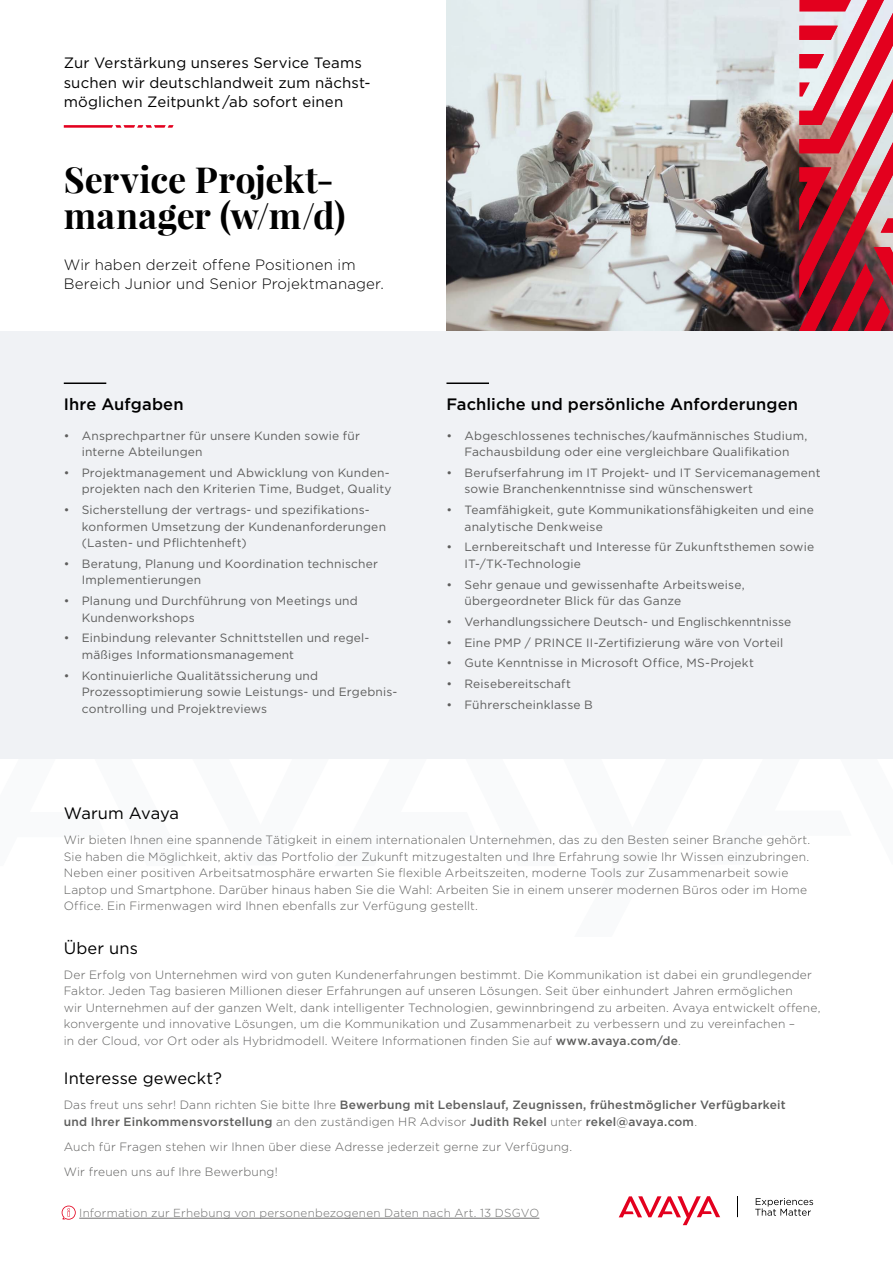
<style>
.page{position:relative;width:893px;height:1263px;background:#fff}
.page>*{position:absolute;margin:0;border:0;box-sizing:border-box;transform-origin:0 0}
.t1{font:700 36px/36px "Playfair Display";color:#000}
.t2{font:500 16.5px "Gotham";letter-spacing:.01em;color:#000}
.t3{font:16.5px "Gotham";letter-spacing:.005em;color:#000}
.t4{font:15px/19.5px "Gotham";letter-spacing:.01em;color:#000}
.t5{font:300 15px/19.5px "Gotham";letter-spacing:.01em;color:#000}
.t6{font:12px/16.5px "Gotham";letter-spacing:.015em;color:#5e5e5d}
.t7{font:300 12px/16.5px "Gotham";letter-spacing:.015em;color:#5e5e5d}
.t8{font:500 12px/16.5px "Gotham";letter-spacing:.02em;color:#5e5e5d}
.t9{font:300 11.7px "Gotham";letter-spacing:.02em;color:#6f6f6e}
.s1{font-weight:500}
.s2{font-weight:300}
</style>
<div class="page">
<img style="left:446px;top:0;width:353px;height:332px">
<svg style="left:799px;top:0;width:94px;height:332px;background:#c14e5d"></svg>
<div style="left:0;top:332px;width:893px;height:427px;background:#f0f2f5"></div>
<hr style="left:64px;top:382px;width:42px;height:2px;background:#000">
<hr style="left:446px;top:382px;width:43px;height:2px;background:#000">
<svg style="left:619px;top:1196px;width:101px;height:29px"></svg>
<svg style="left:755px;top:1198px;width:58px;height:18px"></svg>
<svg style="left:737px;top:1196px;width:1px;height:21px"></svg>
<svg style="left:64px;top:125px;width:110px;height:3px"></svg>
<hr style="left:79px;top:1218px;width:460px;height:1px;background:#6f6f6e">
<svg style="left:62px;top:1205px;width:14px;height:15px"></svg>
<p class="t4" style="left:64px;top:53px;width:308px">Zur Verstärkung unseres Service Teams suchen wir deutschlandweit zum nächst&shy;möglichen Zeitpunkt /ab sofort einen</p>
<h1 class="t1" style="left:64px;top:161px;width:283px">Service Projekt&shy;manager (w/m/d)</h1>
<p class="t5" style="left:64px;top:255px;width:322px">Wir haben derzeit offene Positionen im<br>Bereich Junior und Senior Projektmanager.</p>
<h2 class="t2" style="left:64px;top:395px;width:121px">Ihre Aufgaben</h2>
<p class="t6" style="left:82px;top:427px;width:280px;text-indent:-18px">• Ansprechpartner für unsere Kunden sowie für interne Abteilungen</p>
<p class="t6" style="left:64px;top:464px;width:329px;text-align:right">• Projektmanagement und Abwicklung von Kunden&shy;projekten nach den Kriterien Time, Budget, Quality</p>
<p class="t6" style="left:82px;top:501px;width:306px;text-indent:-18px">• Sicherstellung der vertrags- und spezifikations&shy;konformen Umsetzung der Kundenanforderungen (Lasten- und Pflichtenheft)</p>
<p class="t6" style="left:82px;top:555px;width:298px;text-indent:-18px">• Beratung, Planung und Koordination technischer<br>Implementierungen</p>
<p class="t6" style="left:82px;top:592px;width:278px;text-indent:-18px">• Planung und Durchführung von Meetings und<br>Kundenworkshops</p>
<p class="t6" style="left:82px;top:630px;width:288px;text-indent:-18px">• Einbindung relevanter Schnittstellen und regel&shy;mäßiges Informationsmanagement</p>
<p class="t6" style="left:82px;top:667px;width:317px;text-indent:-18px">• Kontinuierliche Qualitätssicherung und<br>Prozessoptimierung sowie Leistungs- und Ergebnis&shy;controlling und Projektreviews</p>
<h2 class="t2" style="left:446px;top:395px;width:353px">Fachliche und persönliche Anforderungen</h2>
<p class="t6" style="left:446px;top:427px;width:362px;text-align:center">• Abgeschlossenes technisches/kaufmännisches Studium,<br>Fachausbildung oder eine vergleichbare Qualifikation</p>
<p class="t6" style="left:464px;top:464px;width:358px;text-indent:-18px">• Berufserfahrung im IT Projekt- und IT Servicemanagement sowie Branchenkenntnisse sind wünschenswert</p>
<p class="t6" style="left:464px;top:501px;width:351px;text-indent:-18px">• Teamfähigkeit, gute Kommunikationsfähigkeiten und eine analytische Denkweise</p>
<p class="t6" style="left:464px;top:539px;width:351px;text-indent:-18px">• Lernbereitschaft und Interesse für Zukunftsthemen sowie<br>IT-/TK-Technologie</p>
<p class="t6" style="left:464px;top:576px;width:282px;text-indent:-18px">• Sehr genaue und gewissenhafte Arbeitsweise, übergeordneter Blick für das Ganze</p>
<p class="t6" style="left:446px;top:613px;width:346px">• Verhandlungssichere Deutsch- und Englischkenntnisse</p>
<p class="t6" style="left:446px;top:634px;width:338px">• Eine PMP / PRINCE II-Zertifizierung wäre von Vorteil</p>
<p class="t6" style="left:446px;top:655px;width:309px">• Gute Kenntnisse in Microsoft Office, MS-Projekt</p>
<p class="t6" style="left:446px;top:675px;width:126px">• Reisebereitschaft</p>
<p class="t6" style="left:446px;top:696px;width:148px">• Führerscheinklasse B</p>
<h2 class="t3" style="left:64px;top:804px;width:117px">Warum Avaya</h2>
<p class="t7" style="left:64px;top:832px;width:748px">Wir bieten Ihnen eine spannende Tätigkeit in einem internationalen Unternehmen, das zu den Besten seiner Branche gehört.<br>Sie haben die Möglichkeit, aktiv das Portfolio der Zukunft mitzugestalten und Ihre Erfahrung sowie Ihr Wissen einzubringen.<br>Neben einer positiven Arbeitsatmosphäre erwarten Sie flexible Arbeitszeiten, moderne Tools zur Zusammenarbeit sowie Laptop und Smartphone. Darüber hinaus haben Sie die Wahl: Arbeiten Sie in einem unserer modernen Büros oder im Home Office. Ein Firmenwagen wird Ihnen ebenfalls zur Verfügung gestellt.</p>
<h2 class="t3" style="left:64px;top:939px;width:76px">Über uns</h2>
<p class="t7" style="left:64px;top:966px;width:758px">Der Erfolg von Unternehmen wird von guten Kundenerfahrungen bestimmt. Die Kommunikation ist dabei ein grundlegender Faktor. Jeden Tag basieren Millionen dieser Erfahrungen auf unseren Lösungen. Seit über einhundert Jahren ermöglichen<br>wir Unternehmen auf der ganzen Welt, dank intelligenter Technologien, gewinnbringend zu arbeiten. Avaya entwickelt offene, konvergente und innovative Lösungen, um die Kommunikation und Zusammenarbeit zu verbessern und zu vereinfachen –<br>in der Cloud, vor Ort oder als Hybridmodell. Weitere Informationen finden Sie auf <span class="s1">www.avaya.com/de</span>.</p>
<h2 class="t3" style="left:64px;top:1069px;width:160px">Interesse geweckt?</h2>
<p class="t8" style="left:64px;top:1096px;width:723px"><span class="s2">Das freut uns sehr! Dann richten Sie bitte Ihre</span> Bewerbung mit Lebenslauf, Zeugnissen, frühestmöglicher Verfügbarkeit und Ihrer Einkommensvorstellung <span class="s2">an den zuständigen HR Advisor</span> Judith Rekel <span class="s2">unter</span> rekel@avaya.com<span class="s2">.</span></p>
<p class="t7" style="left:64px;top:1134px;width:510px;line-height:25px">Auch für Fragen stehen wir Ihnen über diese Adresse jederzeit gerne zur Verfügung.<br>Wir freuen uns auf Ihre Bewerbung!</p>
<p class="t9" style="left:79px;top:1206px;width:462px">Information zur Erhebung von personenbezogenen Daten nach Art. 13 DSGVO</p>
</div>
